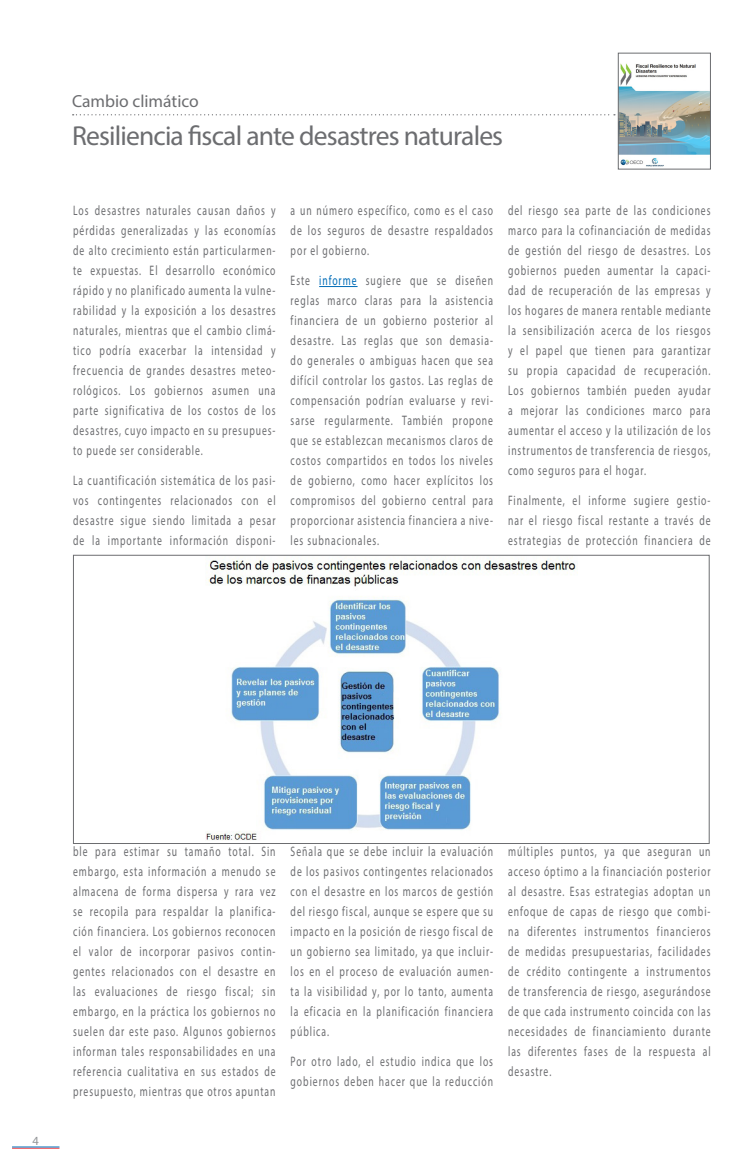
<style>
.page{position:relative;width:745px;height:1170px;background:#fff}
.page>*{position:absolute;margin:0;border:0;box-sizing:border-box;transform-origin:0 0}
._003_Título_chico_20{font:27.5px "Myriad Pro";letter-spacing:-.03em;color:#6c6d70}
._001_Epigrafe{font:17.5px "Myriad Pro";color:#6c6d70}
._007_Texto_Normal{font:13.75px/20px "Myriad Pro";letter-spacing:.1em;color:#6c6d70;text-align:justify;scale:.7 1}
.t1{font:12.5px "Myriad Pro";color:#939598}
.s1{color:#006cb7}
</style>
<div class="page">
<hr style="left:12px;top:1147px;width:47px;height:1px;background:#ee3d43">
<hr style="left:12px;top:1146px;width:47px;height:1px;background:#006cb7">
<svg style="left:73px;top:114px;width:541px;height:1px"></svg>
<hr style="left:319px;top:286px;width:38px;height:1px;background:#006cb7">
<img style="left:619px;top:63px;width:89px;height:104px">
<div style="left:617px;top:53px;width:93px;height:116px;border:1px solid #6c6d70"></div>
<img style="left:206px;top:559px;width:370px;height:282px">
<div style="left:73px;top:555px;width:636px;height:288px;border:1px solid #6c6d70"></div>
<p class="_001_Epigrafe" style="left:72px;top:90px;width:128px">Cambio climático</p>
<p class="_003_Título_chico_20" style="left:72px;top:119px;width:432px">Resiliencia fiscal ante desastres naturales</p>
<p class="_007_Texto_Normal" style="left:73px;top:200px;width:290px">Los desastres naturales causan daños y pérdidas generalizadas y las economías de alto crecimiento están particularmen&shy;te expuestas. El desarrollo económico rápido y no planificado aumenta la vulne&shy;rabilidad y la exposición a los desastres naturales, mientras que el cambio climá&shy;tico podría exacerbar la intensidad y frecuencia de grandes desastres meteo&shy;rológicos. Los gobiernos asumen una parte significativa de los costos de los desastres, cuyo impacto en su presupues&shy;to puede ser considerable.</p>
<p class="_007_Texto_Normal" style="left:73px;top:470px;width:290px">La cuantificación sistemática de los pasi&shy;vos contingentes relacionados con el desastre sigue siendo limitada a pesar de la importante información disponi-</p>
<p class="_007_Texto_Normal" style="left:290px;top:200px;width:290px">a un número específico, como es el caso de los seguros de desastre respaldados por el gobierno.</p>
<p class="_007_Texto_Normal" style="left:290px;top:270px;width:290px">Este <span class="s1">informe</span> sugiere que se diseñen reglas marco claras para la asistencia financiera de un gobierno posterior al desastre. Las reglas que son demasia&shy;do generales o ambiguas hacen que sea difícil controlar los gastos. Las reglas de compensación podrían evaluarse y revi&shy;sarse regularmente. También propone que se establezcan mecanismos claros de costos compartidos en todos los niveles de gobierno, como hacer explícitos los compromisos del gobierno central para proporcionar asistencia financiera a nive&shy;les subnacionales.</p>
<p class="_007_Texto_Normal" style="left:508px;top:200px;width:290px">del riesgo sea parte de las condiciones marco para la cofinanciación de medidas de gestión del riesgo de desastres. Los gobiernos pueden aumentar la capaci&shy;dad de recuperación de las empresas y los hogares de manera rentable mediante la sensibilización acerca de los riesgos y el papel que tienen para garantizar su propia capacidad de recuperación.<br>Los gobiernos también pueden ayudar a mejorar las condiciones marco para aumentar el acceso y la utilización de los instrumentos de transferencia de riesgos, como seguros para el hogar.</p>
<p class="_007_Texto_Normal" style="left:508px;top:490px;width:290px">Finalmente, el informe sugiere gestio&shy;nar el riesgo fiscal restante a través de estrategias de protección financiera de</p>
<p class="t1" style="left:33px;top:1132px;width:8px">4</p>
<p class="_007_Texto_Normal" style="left:73px;top:840px;width:290px">ble para estimar su tamaño total. Sin embargo, esta información a menudo se almacena de forma dispersa y rara vez se recopila para respaldar la planifica&shy;ción financiera. Los gobiernos reconocen el valor de incorporar pasivos contin&shy;gentes relacionados con el desastre en las evaluaciones de riesgo fiscal; sin embargo, en la práctica los gobiernos no suelen dar este paso. Algunos gobiernos informan tales responsabilidades en una referencia cualitativa en sus estados de presupuesto, mientras que otros apuntan</p>
<p class="_007_Texto_Normal" style="left:290px;top:840px;width:290px">Señala que se debe incluir la evaluación de los pasivos contingentes relacionados con el desastre en los marcos de gestión del riesgo fiscal, aunque se espere que su impacto en la posición de riesgo fiscal de un gobierno sea limitado, ya que incluir&shy;los en el proceso de evaluación aumen&shy;ta la visibilidad y, por lo tanto, aumenta la eficacia en la planificación financiera pública.</p>
<p class="_007_Texto_Normal" style="left:290px;top:1050px;width:290px">Por otro lado, el estudio indica que los gobiernos deben hacer que la reducción</p>
<p class="_007_Texto_Normal" style="left:508px;top:840px;width:290px">múltiples puntos, ya que aseguran un acceso óptimo a la financiación posterior al desastre. Esas estrategias adoptan un enfoque de capas de riesgo que combi&shy;na diferentes instrumentos financieros de medidas presupuestarias, facilidades de crédito contingente a instrumentos de transferencia de riesgo, asegurándose de que cada instrumento coincida con las necesidades de financiamiento durante las diferentes fases de la respuesta al desastre.</p>
</div>
